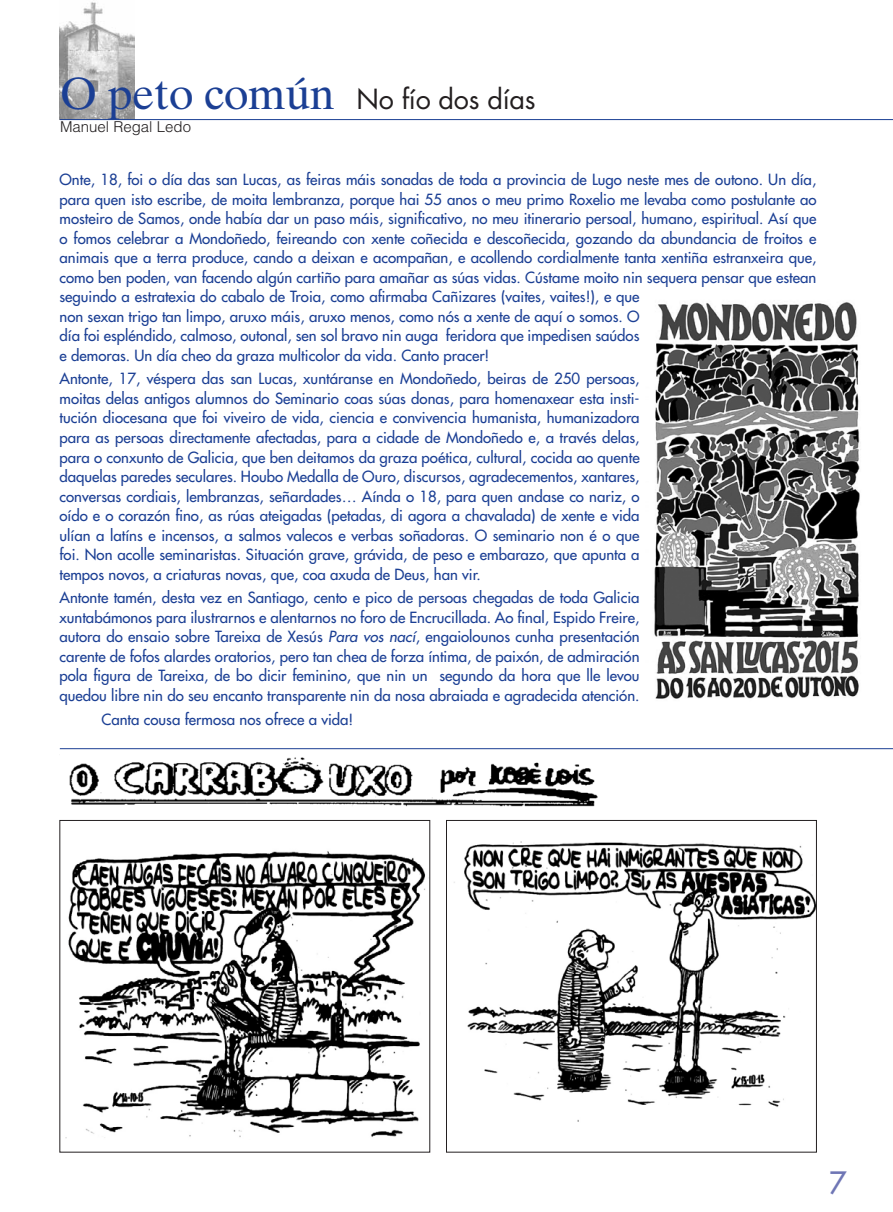
<style>
.page{position:relative;width:893px;height:1212px;background:#fff}
.page>*{position:absolute;margin:0;border:0;box-sizing:border-box;transform-origin:0 0}
.t1{font:500 30px "Futura Std";color:#6f76b5}
.t2{font:27px "Futura Std";letter-spacing:-.01em;color:#231f20}
.t3{font:500 15px/19.5px "Futura Std";color:#1b3f94;text-align:justify}
.t4{font:300 15px "Helvetica LT Std";color:#231f20}
.s1{font-family:"Times Ten LT Std";font-size:45px;color:#1b3f94}
.s2{font-style:italic}
</style>
<div class="page">
<img style="left:65px;top:851px;width:361px;height:287px">
<img style="left:454px;top:841px;width:361px;height:281px">
<div style="left:446px;top:820px;width:371px;height:332px;border:1px solid #231f20"></div>
<img style="left:69px;top:757px;width:529px;height:50px">
<hr style="left:60px;top:748px;width:833px;height:1px;background:#1b3f94">
<img style="left:60px;top:2px;width:74px;height:117px">
<hr style="left:60px;top:119px;width:833px;height:1px;background:#1b3f94">
<img style="left:654px;top:302px;width:206px;height:397px">
<h2 class="t2" style="left:60px;top:82px;width:477px"><span class="s1">O peto común</span> No fío dos días</h2>
<p class="t4" style="left:60px;top:117px;width:132px">Manuel Regal Ledo</p>
<p class="t3" style="left:60px;top:170px;width:758px;text-align:left">Onte, 18, foi o día das san Lucas, as feiras máis sonadas de toda a provincia de Lugo neste mes de outono. Un día, para quen isto escribe, de moita lembranza, porque hai 55 anos o meu primo Roxelio me levaba como postulante ao mosteiro de Samos, onde había dar un paso máis, significativo, no meu itinerario persoal, humano, espiritual. Así que o fomos celebrar a Mondoñedo, feireando con xente coñecida e descoñecida, gozando da abundancia de froitos e animais que a terra produce, cando a deixan e acompañan, e acollendo cordialmente tanta xentiña estranxeira que, como ben poden, van facendo algún cartiño para amañar as súas vidas. Cústame moito nin sequera pensar que estean seguindo a estratexia do cabalo de Troia, como afirmaba Cañizares (vaites, vaites!), e que<br>non sexan trigo tan limpo, aruxo máis, aruxo menos, como nós a xente de aquí o somos. O<br>día foi espléndido, calmoso, outonal, sen sol bravo nin auga feridora que impedisen saúdos<br>e demoras. Un día cheo da graza multicolor da vida. Canto pracer!</p>
<p class="t3" style="left:60px;top:369px;width:582px">Antonte, 17, véspera das san Lucas, xuntáranse en Mondoñedo, beiras de 250 persoas, moitas delas antigos alumnos do Seminario coas súas donas, para homenaxear esta insti&shy;tución diocesana que foi viveiro de vida, ciencia e convivencia humanista, humanizadora para as persoas directamente afectadas, para a cidade de Mondoñedo e, a través delas, para o conxunto de Galicia, que ben deitamos da graza poética, cultural, cocida ao quente daquelas paredes seculares. Houbo Medalla de Ouro, discursos, agradecementos, xantares, conversas cordiais, lembranzas, señardades… Aínda o 18, para quen andase co nariz, o oído e o corazón fino, as rúas ateigadas (petadas, di agora a chavalada) de xente e vida ulían a latíns e incensos, a salmos valecos e verbas soñadoras. O seminario non é o que foi. Non acolle seminaristas. Situación grave, grávida, de peso e embarazo, que apunta a tempos novos, a criaturas novas, que, coa axuda de Deus, han vir.</p>
<p class="t3" style="left:60px;top:588px;width:582px">Antonte tamén, desta vez en Santiago, cento e pico de persoas chegadas de toda Galicia xuntabámonos para ilustrarnos e alentarnos no foro de Encrucillada. Ao final, Espido Freire, autora do ensaio sobre Tareixa de Xesús <span class="s2">Para vos nací</span>, engaiolounos cunha presentación carente de fofos alardes oratorios, pero tan chea de forza íntima, de paixón, de admiración pola figura de Tareixa, de bo dicir feminino, que nin un segundo da hora que lle levou quedou libre nin do seu encanto transparente nin da nosa abraiada e agradecida atención.</p>
<p class="t3" style="left:102px;top:709px;width:253px">Canta cousa fermosa nos ofrece a vida!</p>
<h1 class="t1" style="left:829px;top:1164px;width:19px">7</h1>
</div>
